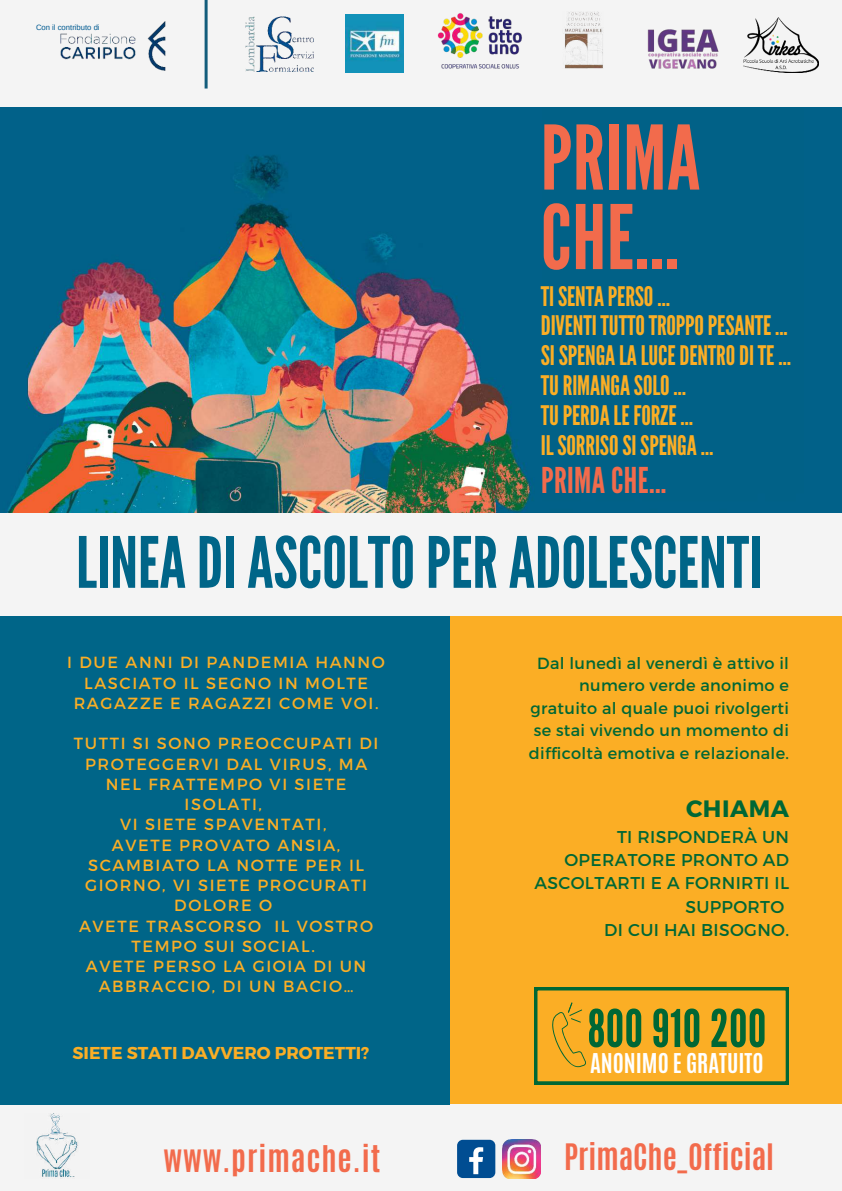
<style>
.page{position:relative;width:842px;height:1191px;background:#fff}
.page>*{position:absolute;margin:0;border:0;box-sizing:border-box;transform-origin:0 0}
.t1{font:88.6px/79.5px "League Gothic";letter-spacing:.01em;color:#f26b4c}
.t2{font:70.5px "League Gothic";color:#006588}
.t3{font:51.8px "League Gothic";letter-spacing:.01em;color:#006735}
.t4{font:35.5px "League Gothic";letter-spacing:.01em;color:#f26b4c}
.t5{font:700 30.7px "Antonio";letter-spacing:.03em;color:#f26b4c}
.t6{font:700 30.4px "Antonio";color:#f26b4c}
.t7{font:26.9px/29.9px "League Gothic";letter-spacing:-.005em;color:#fbae25}
.t8{font:700 23.7px "Montserrat";letter-spacing:.02em;color:#006735}
.t9{font:700 22.8px "Antonio";color:#fff}
.t10{font:700 17.2px "Montserrat";color:#fbae25}
.t11{font:17.1px/23.2px "Montserrat";letter-spacing:.02em;color:#006735;text-align:right}
.t12{font:16.1px/20.2px "Montserrat";letter-spacing:.1em;color:#fbae25;text-align:center}
.t13{font:16.1px/22.5px "Montserrat";letter-spacing:.02em;color:#006735;text-align:right}
.t14{font:7.7px "Arimo";color:#005a91}
</style>
<div class="page">
<div style="left:0;top:0;width:842px;height:1190px;background:#fbae25"></div>
<img style="left:0;top:106px;width:842px;height:407px">
<div style="left:0;top:1104px;width:842px;height:86px;background:#f4f4f4"></div>
<div style="left:0;top:0;width:842px;height:106px;background:#f4f4f4"></div>
<hr style="left:205px;top:0;width:3px;height:88px;background:#135c7b">
<img style="left:245px;top:16px;width:68px;height:56px">
<img style="left:346px;top:14px;width:57px;height:58px">
<img style="left:437px;top:13px;width:85px;height:56px">
<img style="left:743px;top:17px;width:75px;height:56px">
<img style="left:565px;top:11px;width:38px;height:58px">
<img style="left:647px;top:29px;width:71px;height:40px">
<img style="left:60px;top:21px;width:106px;height:50px">
<div style="left:0;top:615px;width:449px;height:489px;background:#006588"></div>
<svg style="left:534px;top:987px;width:255px;height:97px"></svg>
<div style="left:457px;top:1139px;width:38px;height:38px;background:#004d92;border-radius:6px"></div>
<svg style="left:469px;top:1147px;width:14px;height:26px"></svg>
<img style="left:502px;top:1139px;width:39px;height:38px">
<div style="left:0;top:513px;width:842px;height:102px;background:#f4f4f4"></div>
<img style="left:36px;top:1113px;width:42px;height:65px">
<p class="t14" style="left:36px;top:23px;width:65px">Con il contributo di</p>
<h1 class="t1" style="left:541px;top:119px;width:161px">PRIMA<br>CHE...</h1>
<h3 class="t7" style="left:541px;top:281px;width:252px">TI SENTA PERSO …<br>DIVENTI TUTTO TROPPO PESANTE ...<br>SI SPENGA LA LUCE DENTRO DI TE …<br>TU RIMANGA SOLO …<br>TU PERDA LE FORZE …<br>IL SORRISO SI SPENGA …</h3>
<h3 class="t4" style="left:541px;top:459px;width:127px">PRIMA CHE...</h3>
<h2 class="t2" style="left:76px;top:520px;width:688px">LINEA DI ASCOLTO PER ADOLESCENTI</h2>
<p class="t12" style="left:67px;top:652px;width:319px">I DUE ANNI DI PANDEMIA HANNO<br>LASCIATO IL SEGNO IN MOLTE<br>RAGAZZE E RAGAZZI COME VOI.</p>
<p class="t12" style="left:74px;top:733px;width:306px">TUTTI SI SONO PREOCCUPATI DI<br>PROTEGGERVI DAL VIRUS, MA<br>NEL FRATTEMPO VI SIETE<br>ISOLATI,<br>VI SIETE SPAVENTATI,<br>AVETE PROVATO ANSIA,<br>SCAMBIATO LA NOTTE PER IL<br>GIORNO, VI SIETE PROCURATI<br>DOLORE O<br>AVETE TRASCORSO IL VOSTRO<br>TEMPO SUI SOCIAL.<br>AVETE PERSO LA GIOIA DI UN<br>ABBRACCIO, DI UN BACIO…</p>
<p class="t10" style="left:73px;top:1041px;width:298px">SIETE STATI DAVVERO PROTETTI?</p>
<p class="t13" style="left:529px;top:651px;width:262px">Dal lunedì al venerdì è attivo il numero verde anonimo e gratuito al quale puoi rivolgerti se stai vivendo un momento di difficoltà emotiva e relazionale.</p>
<h3 class="t8" style="left:686px;top:794px;width:104px">CHIAMA</h3>
<p class="t11" style="left:535px;top:825px;width:256px">TI RISPONDERÀ UN<br>OPERATORE PRONTO AD<br>ASCOLTARTI E A FORNIRTI IL<br>SUPPORTO<br>DI CUI HAI BISOGNO.</p>
<h3 class="t3" style="left:588px;top:997px;width:180px">800 910 200</h3>
<h3 class="t9" style="left:590px;top:1045px;width:175px">ANONIMO E GRATUITO</h3>
<h3 class="t5" style="left:163px;top:1135px;width:219px">www.primache.it</h3>
<h3 class="t6" style="left:564px;top:1133px;width:211px">PrimaChe_Official</h3>
</div>
